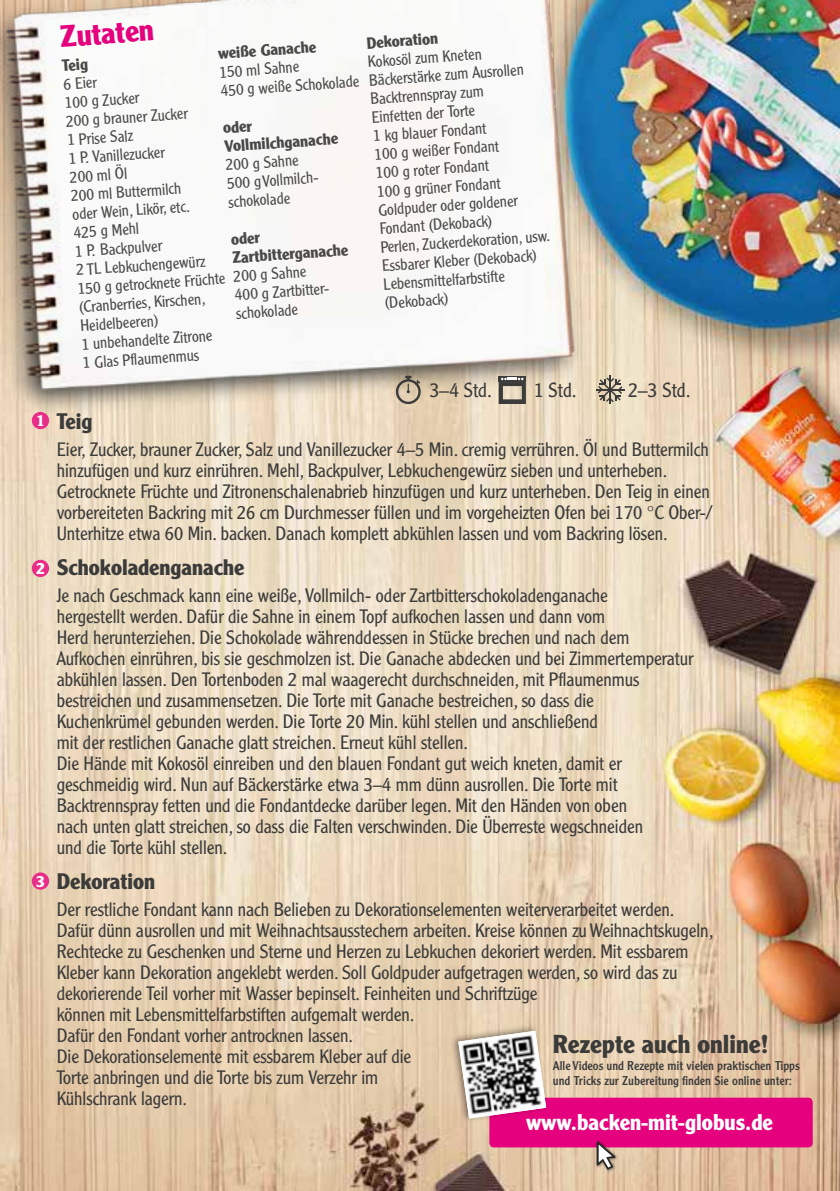
<style>
.page{position:relative;width:840px;height:1191px;background:#fff}
.page>*{position:absolute;margin:0;border:0;box-sizing:border-box;transform-origin:0 0}
.t1{font:700 30px "Clearface Gothic LT Std";color:#e5007d}
.t2{font:700 25.4px "Clearface Gothic LT Std";color:#3b3b3a}
.t3{font:700 22.2px "Clearface Gothic LT Std";color:#fff}
.t4{font:700 22px "Clearface Gothic LT Std";color:#3b3b3a}
.t5{font:300 20px "Clearface Gothic LT Std";color:#3b3b3a}
.t6{font:300 19px/21px "Clearface Gothic LT Std";letter-spacing:-.005em;color:#3b3b3a}
.t7{font:300 16px/18.6px "Clearface Gothic LT Std";color:#494948}
.t8{font:700 16px/18.6px "Clearface Gothic LT Std";color:#494948}
.t9{font:700 16px "Clearface Gothic LT Std";color:#fff}
.t10{font:12.6px/15.2px "Clearface Gothic LT Std";color:#3b3b3a}
</style>
<div class="page">
<img style="left:0;top:0;width:839px;height:1191px">
<img style="left:0;top:0;width:717px;height:575px">
<div style="left:489px;top:1097px;width:323px;height:50px;background:#e5007d;border-radius:5px"></div>
<div style="left:594px;top:1139px;width:24px;height:33px;background:#000;opacity:.45"></div>
<svg style="left:596px;top:1141px;width:19px;height:28px"></svg>
<div style="left:450px;top:1024px;width:99px;height:99px;background:#000;opacity:.4"></div>
<img style="left:458px;top:1030px;width:88px;height:88px">
<div style="left:32px;top:412px;width:17px;height:17px;background:#e82e89;border-radius:50%"></div>
<div style="left:32px;top:560px;width:17px;height:17px;background:#e82e89;border-radius:50%"></div>
<div style="left:32px;top:872px;width:17px;height:17px;background:#e82e89;border-radius:50%"></div>
<svg style="left:395px;top:376px;width:25px;height:28px"></svg>
<svg style="left:498px;top:376px;width:27px;height:2px"></svg>
<svg style="left:498px;top:378px;width:27px;height:26px"></svg>
<svg style="left:595px;top:376px;width:29px;height:28px"></svg>
<p class="t9" style="left:36px;top:411px;width:10px">1</p>
<p class="t9" style="left:36px;top:559px;width:10px">2</p>
<p class="t9" style="left:36px;top:871px;width:10px">3</p>
<h1 class="t1" style="left:59px;top:19px;width:95px;rotate:-4deg">Zutaten</h1>
<p class="t8" style="left:61px;top:56px;width:27px;rotate:-4deg">Teig</p>
<p class="t7" style="left:63px;top:75px;width:149px;rotate:-4deg">6 Eier<br>100 g Zucker<br>200 g brauner Zucker<br>1 Prise Salz<br>1 P. Vanillezucker<br>200 ml Öl<br>200 ml Buttermilch<br>oder Wein, Likör, etc.<br>425 g Mehl<br>1 P. Backpulver<br>2 TL Lebkuchengewürz<br>150 g getrocknete Früchte (Cranberries, Kirschen,<br>Heidelbeeren)<br>1 unbehandelte Zitrone<br>1 Glas Pfl aumenmus</p>
<p class="t8" style="left:366px;top:34px;width:73px;rotate:-4deg">Dekoration</p>
<p class="t7" style="left:367px;top:52px;width:171px;rotate:-4deg">Kokosöl zum Kneten<br>Bäckerstärke zum Ausrollen<br>Backtrennspray zum<br>Einfetten der Torte<br>1 kg blauer Fondant<br>100 g weißer Fondant<br>100 g roter Fondant<br>100 g grüner Fondant<br>Goldpuder oder goldener<br>Fondant (Dekoback)<br>Perlen, Zuckerdekoration, usw.<br>Essbarer Kleber (Dekoback)<br>Lebensmittelfarbstifte (Dekoback)</p>
<p class="t8" style="left:217px;top:44px;width:100px;rotate:-4deg">weiße Ganache</p>
<p class="t7" style="left:218px;top:63px;width:140px;rotate:-4deg">150 ml Sahne<br>450 g weiße Schokolade</p>
<p class="t8" style="left:222px;top:118px;width:115px;rotate:-4deg">oder<br>Vollmilchganache</p>
<p class="t7" style="left:225px;top:155px;width:96px;rotate:-4deg">200 g Sahne<br>500 g Vollmilch&shy;schokolade</p>
<p class="t8" style="left:230px;top:230px;width:118px;rotate:-4deg">oder<br>Zartbitterganache</p>
<p class="t7" style="left:233px;top:267px;width:98px;rotate:-4deg">200 g Sahne<br>400 g Zartbitter&shy;schokolade</p>
<p class="t5" style="left:429px;top:378px;width:64px">3–4 Std.</p>
<p class="t5" style="left:534px;top:378px;width:44px">1 Std.</p>
<p class="t5" style="left:628px;top:378px;width:64px">2–3 Std.</p>
<p class="t4" style="left:57px;top:408px;width:37px">Teig</p>
<p class="t6" style="left:57px;top:438px;width:656px">Eier, Zucker, brauner Zucker, Salz und Vanillezucker 4–5 Min. cremig verrühren. Öl und Buttermilch hinzufügen und kurz einrühren. Mehl, Backpulver, Lebkuchengewürz sieben und unterheben.<br>Getrocknete Früchte und Zitronenschalenabrieb hinzufügen und kurz unterheben. Den Teig in einen vorbereiteten Backring mit 26 cm Durchmesser füllen und im vorgeheizten Ofen bei 170 °C Ober-/ Unterhitze etwa 60 Min. backen. Danach komplett abkühlen lassen und vom Backring lösen.</p>
<p class="t4" style="left:57px;top:554px;width:189px">Schokoladenganache</p>
<p class="t6" style="left:57px;top:584px;width:638px">Je nach Geschmack kann eine weiße, Vollmilch- oder Zartbitterschokoladenganache<br>hergestellt werden. Dafür die Sahne in einem Topf aufkochen lassen und dann vom<br>Herd herunterziehen. Die Schokolade währenddessen in Stücke brechen und nach dem Aufkochen einrühren, bis sie geschmolzen ist. Die Ganache abdecken und bei Zimmertemperatur abkühlen lassen. Den Tortenboden 2 mal waagerecht durchschneiden, mit Pflaumenmus bestreichen und zusammensetzen. Die Torte mit Ganache bestreichen, so dass die<br>Kuchenkrümel gebunden werden. Die Torte 20 Min. kühl stellen und anschließend<br>mit der restlichen Ganache glatt streichen. Erneut kühl stellen.<br>Die Hände mit Kokosöl einreiben und den blauen Fondant gut weich kneten, damit er geschmeidig wird. Nun auf Bäckerstärke etwa 3–4 mm dünn ausrollen. Die Torte mit Backtrennspray fetten und die Fondantdecke darüber legen. Mit den Händen von oben<br>nach unten glatt streichen, so dass die Falten verschwinden. Die Überreste wegschneiden<br>und die Torte kühl stellen.</p>
<p class="t4" style="left:57px;top:868px;width:100px">Dekoration</p>
<p class="t6" style="left:57px;top:898px;width:657px">Der restliche Fondant kann nach Belieben zu Dekorationselementen weiterverarbeitet werden.<br>Dafür dünn ausrollen und mit Weihnachtsausstechern arbeiten. Kreise können zu Weihnachtskugeln, Rechtecke zu Geschenken und Sterne und Herzen zu Lebkuchen dekoriert werden. Mit essbarem Kleber kann Dekoration angeklebt werden. Soll Goldpuder aufgetragen werden, so wird das zu dekorierende Teil vorher mit Wasser bepinselt. Feinheiten und Schriftzüge<br>können mit Lebensmittelfarbstiften aufgemalt werden.<br>Dafür den Fondant vorher antrocknen lassen.<br>Die Dekorationselemente mit essbarem Kleber auf die<br>Torte anbringen und die Torte bis zum Verzehr im<br>Kühlschrank lagern.</p>
<h2 class="t2" style="left:552px;top:1029px;width:217px">Rezepte auch online!</h2>
<p class="t10" style="left:552px;top:1057px;width:248px">Alle Videos und Rezepte mit vielen praktischen Tipps und Tricks zur Zubereitung finden Sie online unter:</p>
<p class="t3" style="left:525px;top:1109px;width:248px">www.backen-mit-globus.de</p>
</div>
